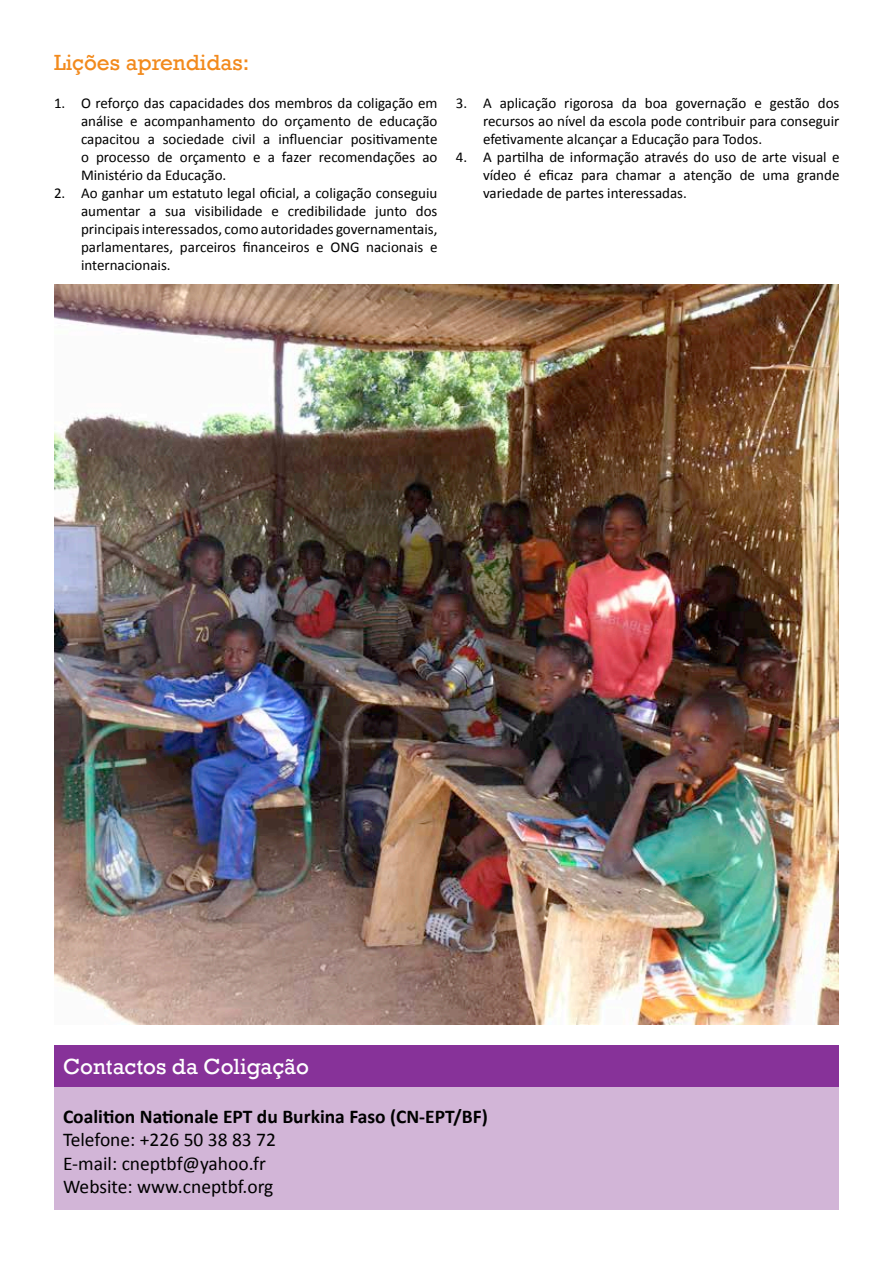
<style>
.page{position:relative;width:893px;height:1263px;background:#fff}
.page>*{position:absolute;margin:0;border:0;box-sizing:border-box;transform-origin:0 0}
.t1{font:22.5px "Rockwell";color:#fff}
.t2{font:22.5px "Rockwell";color:#f28a1d}
.t3{font:19.5px/23.4px "Calibri";color:#000}
.t4{font:700 19.5px "Calibri";color:#000}
.t5{font:15px/18px "Calibri";color:#000;text-align:justify}
</style>
<div class="page">
<div style="left:54px;top:1085px;width:785px;height:124px;background:#d2b5d7"></div>
<div style="left:54px;top:1046px;width:785px;height:41px;background:#873299"></div>
<img style="left:54px;top:285px;width:785px;height:740px">
<h1 class="t2" style="left:54px;top:49px;width:197px">Lições aprendidas:</h1>
<p class="t5" style="left:81px;top:94px;width:358px;text-indent:-27px">1. O reforço das capacidades dos membros da coligação em análise e acompanhamento do orçamento de educação capacitou a sociedade civil a influenciar positivamente o processo de orçamento e a fazer recomendações ao Ministério da Educação.</p>
<p class="t5" style="left:81px;top:184px;width:358px;text-indent:-27px">2. Ao ganhar um estatuto legal oficial, a coligação conseguiu aumentar a sua visibilidade e credibilidade junto dos principais interessados, como autoridades governamentais, parlamentares, parceiros financeiros e ONG nacionais e internacionais.</p>
<p class="t5" style="left:483px;top:94px;width:358px;text-indent:-27px">3. A aplicação rigorosa da boa governação e gestão dos recursos ao nível da escola pode contribuir para conseguir efetivamente alcançar a Educação para Todos.</p>
<p class="t5" style="left:483px;top:148px;width:358px;text-indent:-27px">4. A partilha de informação através do uso de arte visual e vídeo é eficaz para chamar a atenção de uma grande variedade de partes interessadas.</p>
<h1 class="t1" style="left:63px;top:1053px;width:247px">Contactos da Coligação</h1>
<h2 class="t4" style="left:63px;top:1104px;width:426px">Coalition Nationale EPT du Burkina Faso (CN-EPT/BF)</h2>
<h2 class="t3" style="left:63px;top:1128px;width:214px">Telefone: +226 50 38 83 72<br>E-mail: cneptbf@yahoo.fr<br>Website: www.cneptbf.org</h2>
</div>
